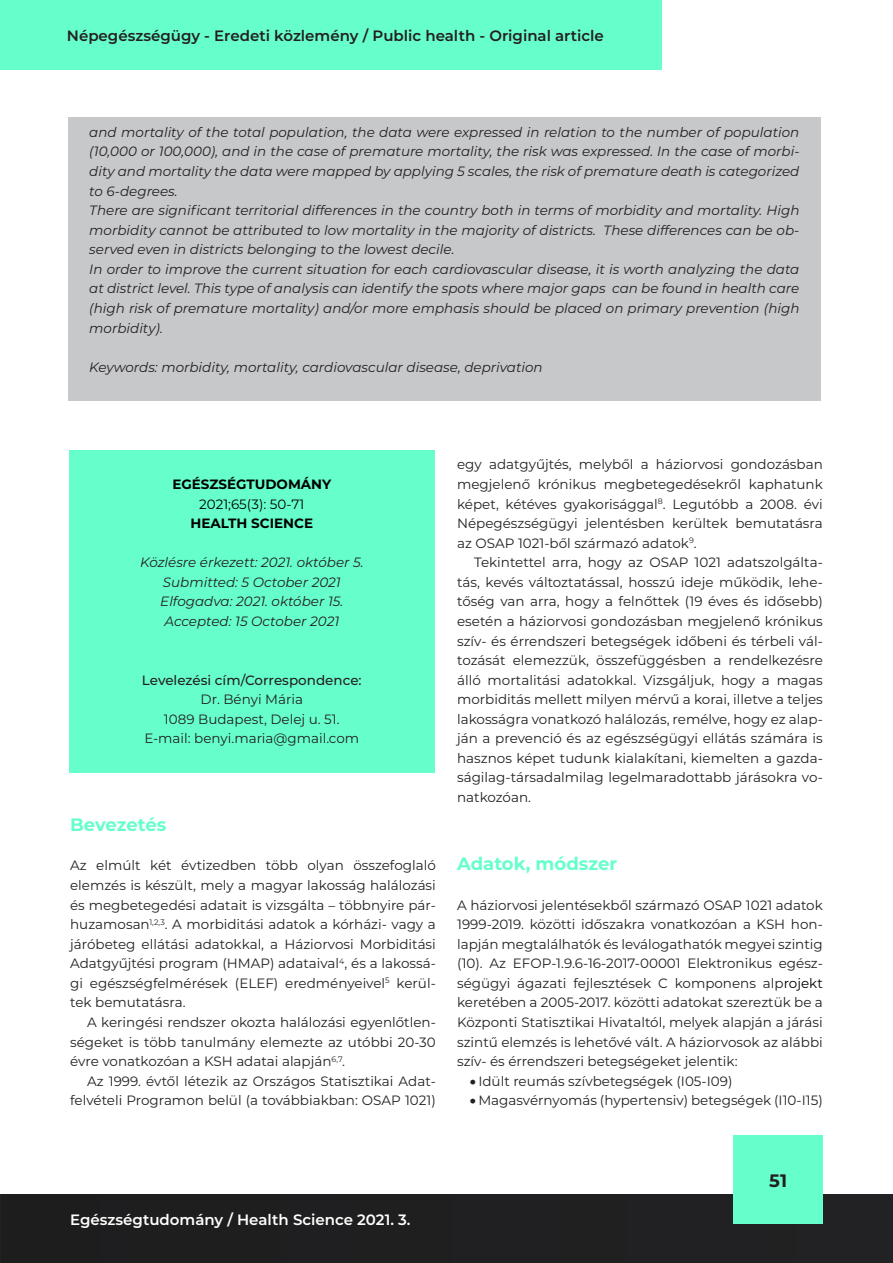
<style>
.page{position:relative;width:893px;height:1263px;background:#fff}
.page>*{position:absolute;margin:0;border:0;box-sizing:border-box;transform-origin:0 0}
.t1{font:700 18px "Montserrat";color:#6fc}
.t2{font:700 18px "Montserrat";color:#231f20}
.t3{font:600 15px "Montserrat";color:#231f20}
.t4{font:600 15px "Montserrat";color:#fff}
.t5{font:13.5px/19.5px "Montserrat";color:#231f20;text-align:justify}
.t6{font:italic 13.5px/19.5px "Montserrat";color:#231f20;text-align:center}
.t7{font:700 13.5px "Montserrat";color:#000}
.t8{font:500 13.5px "Montserrat";color:#231f20}
.t9{font:13.5px "Montserrat";color:#000}
.s1{color:#000}
</style>
<div class="page">
<div style="left:0;top:1195px;width:893px;height:68px;background:#1f1f20"></div>
<div style="left:733px;top:1135px;width:90px;height:89px;background:#6fc"></div>
<div style="left:0;top:1px;width:661px;height:69px;background:#6fc"></div>
<div style="left:69px;top:450px;width:366px;height:323px;background:#6fc"></div>
<div style="left:68px;top:117px;width:753px;height:284px;background:#c7c8ca"></div>
<p class="t3" style="left:67px;top:25px;width:538px">Népegészségügy - Eredeti közlemény / Public health - Original article</p>
<p class="t6" style="left:89px;top:122px;width:712px;text-align:left">and mortality of the total population, the data were expressed in relation to the number of population (10,000 or 100,000), and in the case of premature mortality, the risk was expressed. In the case of morbi&shy;dity and mortality the data were mapped by applying 5 scales, the risk of premature death is categorized to 6-degrees.<br>There are significant territorial differences in the country both in terms of morbidity and mortality. High morbidity cannot be attributed to low mortality in the majority of districts. These differences can be ob&shy;served even in districts belonging to the lowest decile.<br>In order to improve the current situation for each cardiovascular disease, it is worth analyzing the data at district level. This type of analysis can identify the spots where major gaps can be found in health care (high risk of premature mortality) and/or more emphasis should be placed on primary prevention (high morbidity).</p>
<p class="t6" style="left:89px;top:357px;width:455px">Keywords: morbidity, mortality, cardiovascular disease, deprivation</p>
<p class="t7" style="left:172px;top:474px;width:160px">EGÉSZSÉGTUDOMÁNY</p>
<p class="t9" style="left:199px;top:494px;width:107px">2021;65(3): 50-71</p>
<p class="t7" style="left:191px;top:514px;width:124px">HEALTH SCIENCE</p>
<p class="t6" style="left:140px;top:552px;width:225px">Közlésre érkezett: 2021. október 5.<br>Submitted: 5 October 2021<br>Elfogadva: 2021. október 15.<br>Accepted: 15 October 2021</p>
<p class="t8" style="left:142px;top:670px;width:221px">Levelezési cím/Correspondence:</p>
<p class="t5" style="left:144px;top:689px;width:216px;text-align:center">Dr. Bényi Mária<br>1089 Budapest, Delej u. 51.<br>E-mail: benyi.maria@gmail.com</p>
<h1 class="t1" style="left:70px;top:812px;width:98px">Bevezetés</h1>
<p class="t5" style="left:70px;top:855px;width:367px">Az elmúlt két évtizedben több olyan összefoglaló elemzés is készült, mely a magyar lakosság halálozási és megbetegedési adatait is vizsgálta – többnyire pár&shy;huzamosan<sup>1,2,3</sup>. A morbiditási adatok a kórházi- vagy a járóbeteg ellátási adatokkal, a Háziorvosi Morbiditási Adatgyűjtési program (HMAP) adataival<sup>4</sup>, és a lakossá&shy;gi egészségfelmérések (ELEF) eredményeivel<sup>5</sup> kerül&shy;tek bemutatásra.</p>
<p class="t5" style="left:70px;top:1012px;width:367px;text-indent:17px">A keringési rendszer okozta halálozási egyenlőtlen&shy;ségeket is több tanulmány elemezte az utóbbi 20-30 évre vonatkozóan a KSH adatai alapján<sup>6,7</sup>.</p>
<p class="t5" style="left:70px;top:1071px;width:367px;text-align:right">Az 1999. évtől létezik az Országos Statisztikai Adat&shy;felvételi Programon belül (a továbbiakban: OSAP 1021)</p>
<p class="t5" style="left:457px;top:454px;width:367px">egy adatgyűjtés, melyből a háziorvosi gondozásban megjelenő krónikus megbetegedésekről kaphatunk képet, kétéves gyakorisággal<sup>8</sup>. Legutóbb a 2008. évi Népegészségügyi jelentésben kerültek bemutatásra az OSAP 1021-ből származó adatok<sup>9</sup>.</p>
<p class="t5" style="left:457px;top:552px;width:367px;text-indent:17px">Tekintettel arra, hogy az OSAP 1021 adatszolgálta&shy;tás, kevés változtatással, hosszú ideje működik, lehe&shy;tőség van arra, hogy a felnőttek (19 éves és idősebb) esetén a háziorvosi gondozásban megjelenő krónikus szív- és érrendszeri betegségek időbeni és térbeli vál&shy;tozását elemezzük, összefüggésben a rendelkezésre álló mortalitási adatokkal. Vizsgáljuk, hogy a magas morbiditás mellett milyen mérvű a korai, illetve a teljes lakosságra vonatkozó halálozás, remélve, hogy ez alap&shy;ján a prevenció és az egészségügyi ellátás számára is hasznos képet tudunk kialakítani, kiemelten a gazda&shy;ságilag-társadalmilag legelmaradottabb járásokra vo&shy;natkozóan.</p>
<h1 class="t1" style="left:457px;top:851px;width:162px">Adatok, módszer</h1>
<p class="t5" style="left:457px;top:894px;width:367px">A háziorvosi jelentésekből származó OSAP 1021 adatok 1999-2019. közötti időszakra vonatkozóan a KSH hon&shy;lapján megtalálhatók és leválogathatók megyei szintig (10). Az EFOP-1.9.6-16-2017-00001 Elektronikus egész&shy;ségügyi ágazati fejlesztések C komponens alp<span class="s1">rojekt </span>keretében a 2005-2017. közötti adatokat szereztük be a Központi Statisztikai Hivataltól, melyek alapján a járási szintű elemzés is lehetővé vált. A háziorvosok az alábbi szív- és érrendszeri betegségeket jelentik:</p>
<p class="t5" style="left:470px;top:1071px;width:264px">• Idült reumás szívbetegségek (I05-I09)</p>
<p class="t5" style="left:470px;top:1090px;width:354px">• Magasvérnyomás (hypertensiv) betegségek (I10-I15)</p>
<p class="t4" style="left:70px;top:1209px;width:342px">Egészségtudomány / Health Science 2021. 3.</p>
<h1 class="t2" style="left:769px;top:1167px;width:19px">51</h1>
</div>
